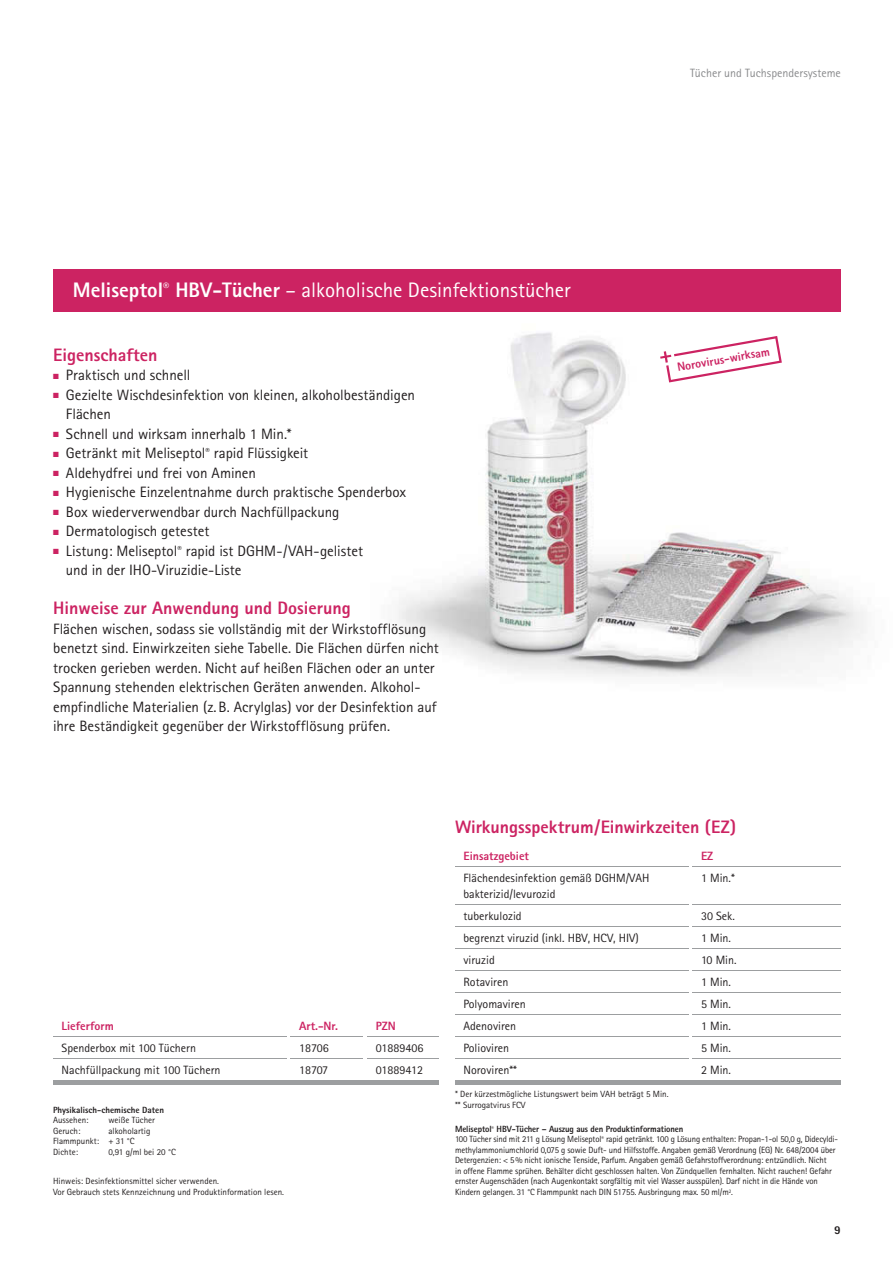
<style>
.page{position:relative;width:893px;height:1263px;background:#fff}
.page>*{position:absolute;margin:0;border:0;box-sizing:border-box;transform-origin:0 0}
.t1{font:21px "Rotis Sans Serif";color:#fff}
.t2{font:800 18px "Rotis Sans Serif";color:#cc2362}
.t3{font:15px/19.5px "Rotis Sans Serif";color:#221e1f}
.t4{font:12px/16.5px "Rotis Sans Serif";color:#221e1f}
.t5{font:800 12px "Rotis Sans Serif";color:#cc2362}
.t6{font:12px "Rotis Sans Serif";color:#8a8b8d}
.t7{font:800 12px "Rotis Sans Serif";color:#221e1f}
.t8{font:9px/10.5px "Rotis Sans Serif";letter-spacing:-.01em;color:#221e1f}
.t9{font:800 9px "Rotis Sans Serif";color:#221e1f}
.s1{font-weight:800}
.s2{color:#cc2362}
</style>
<div class="page">
<img style="left:335px;top:311px;width:531px;height:366px">
<div style="left:53px;top:269px;width:788px;height:42px;background:#cc2362"></div>
<svg style="left:660px;top:336px;width:122px;height:46px"></svg>
<hr style="left:53px;top:1036px;width:233px;height:1px;background:#9c9ea0">
<hr style="left:291px;top:1036px;width:72px;height:1px;background:#9c9ea0">
<hr style="left:367px;top:1036px;width:72px;height:1px;background:#9c9ea0">
<hr style="left:53px;top:1058px;width:233px;height:1px;background:#9c9ea0">
<hr style="left:291px;top:1058px;width:72px;height:1px;background:#9c9ea0">
<hr style="left:367px;top:1058px;width:72px;height:1px;background:#9c9ea0">
<hr style="left:53px;top:1080px;width:233px;height:4px;background:#9c9ea0">
<svg style="left:286px;top:1080px;width:5px;height:4px"></svg>
<hr style="left:291px;top:1080px;width:72px;height:4px;background:#9c9ea0">
<svg style="left:363px;top:1080px;width:4px;height:4px"></svg>
<hr style="left:367px;top:1080px;width:72px;height:4px;background:#9c9ea0">
<hr style="left:455px;top:866px;width:233px;height:1px;background:#9c9ea0">
<hr style="left:692px;top:866px;width:149px;height:1px;background:#9c9ea0">
<hr style="left:455px;top:904px;width:233px;height:1px;background:#9c9ea0">
<hr style="left:692px;top:904px;width:149px;height:1px;background:#9c9ea0">
<hr style="left:455px;top:926px;width:233px;height:1px;background:#9c9ea0">
<hr style="left:692px;top:926px;width:149px;height:1px;background:#9c9ea0">
<hr style="left:455px;top:948px;width:233px;height:1px;background:#9c9ea0">
<hr style="left:692px;top:948px;width:149px;height:1px;background:#9c9ea0">
<hr style="left:455px;top:970px;width:233px;height:1px;background:#9c9ea0">
<hr style="left:692px;top:970px;width:149px;height:1px;background:#9c9ea0">
<hr style="left:455px;top:992px;width:233px;height:1px;background:#9c9ea0">
<hr style="left:692px;top:992px;width:149px;height:1px;background:#9c9ea0">
<hr style="left:455px;top:1014px;width:233px;height:1px;background:#9c9ea0">
<hr style="left:692px;top:1014px;width:149px;height:1px;background:#9c9ea0">
<hr style="left:455px;top:1036px;width:233px;height:1px;background:#9c9ea0">
<hr style="left:692px;top:1036px;width:149px;height:1px;background:#9c9ea0">
<hr style="left:455px;top:1058px;width:233px;height:1px;background:#9c9ea0">
<hr style="left:692px;top:1058px;width:149px;height:1px;background:#9c9ea0">
<hr style="left:455px;top:1080px;width:233px;height:4px;background:#9c9ea0">
<svg style="left:688px;top:1080px;width:4px;height:4px"></svg>
<hr style="left:692px;top:1080px;width:149px;height:4px;background:#9c9ea0">
<h1 class="t1" style="left:73px;top:277px;width:499px"><span class="s1">Meliseptol</span><sup>®</sup> <span class="s1">HBV-Tücher</span> – alkoholische Desinfektionstücher</h1>
<h2 class="t2" style="left:53px;top:343px;width:106px">Eigenschaften</h2>
<h3 class="t3" style="left:53px;top:365px;width:139px"><span class="s2">■</span> Praktisch und schnell</h3>
<h3 class="t3" style="left:66px;top:385px;width:351px;text-indent:-13px"><span class="s2">■</span> Gezielte Wischdesinfektion von kleinen, alkoholbeständigen<br>Flächen</h3>
<h3 class="t3" style="left:53px;top:424px;width:240px"><span class="s2">■</span> Schnell und wirksam innerhalb 1 Min.*</h3>
<h3 class="t3" style="left:53px;top:443px;width:257px"><span class="s2">■</span> Getränkt mit Meliseptol<sup>®</sup> rapid Flüssigkeit</h3>
<h3 class="t3" style="left:53px;top:463px;width:204px"><span class="s2">■</span> Aldehydfrei und frei von Aminen</h3>
<h3 class="t3" style="left:53px;top:482px;width:355px"><span class="s2">■</span> Hygienische Einzelentnahme durch praktische Spenderbox</h3>
<h3 class="t3" style="left:53px;top:502px;width:288px"><span class="s2">■</span> Box wiederverwendbar durch Nachfüllpackung</h3>
<h3 class="t3" style="left:53px;top:521px;width:158px"><span class="s2">■</span> Dermatologisch getestet</h3>
<h3 class="t3" style="left:66px;top:541px;width:299px;text-indent:-13px"><span class="s2">■</span> Listung: Meliseptol<sup>®</sup> rapid ist DGHM-/VAH-gelistet und in der IHO-Viruzidie-Liste</h3>
<h2 class="t2" style="left:53px;top:596px;width:299px">Hinweise zur Anwendung und Dosierung</h2>
<p class="t3" style="left:53px;top:619px;width:387px">Flächen wischen, sodass sie vollständig mit der Wirkstofflösung benetzt sind. Einwirkzeiten siehe Tabelle. Die Flächen dürfen nicht trocken gerieben werden. Nicht auf heißen Flächen oder an unter Spannung stehenden elektrischen Geräten anwenden. Alkohol&shy;empfindliche Materialien (z. B. Acrylglas) vor der Desinfektion auf ihre Beständigkeit gegenüber der Wirkstofflösung prüfen.</p>
<h3 class="t6" style="left:690px;top:66px;width:152px">Tücher und Tuchspendersysteme</h3>
<h3 class="t5" style="left:676px;top:360px;width:95px;rotate:-10deg">Norovirus-wirksam</h3>
<h3 class="t5" style="left:62px;top:1018px;width:54px">Lieferform</h3>
<h3 class="t5" style="left:299px;top:1018px;width:40px">Art.-Nr.</h3>
<h3 class="t5" style="left:376px;top:1018px;width:22px">PZN</h3>
<h3 class="t4" style="left:62px;top:1039px;width:136px">Spenderbox mit 100 Tüchern</h3>
<h3 class="t4" style="left:299px;top:1039px;width:31px">18706</h3>
<h3 class="t4" style="left:376px;top:1039px;width:49px">01889406</h3>
<h3 class="t4" style="left:62px;top:1061px;width:160px">Nachfüllpackung mit 100 Tüchern</h3>
<h3 class="t4" style="left:299px;top:1061px;width:30px">18707</h3>
<h3 class="t4" style="left:376px;top:1061px;width:49px">01889412</h3>
<p class="t9" style="left:53px;top:1104px;width:112px">Physikalisch-chemische Daten</p>
<p class="t8" style="left:53px;top:1115px;width:37px">Aussehen:</p>
<p class="t8" style="left:108px;top:1115px;width:48px">weiße Tücher</p>
<p class="t8" style="left:53px;top:1125px;width:29px">Geruch:</p>
<p class="t8" style="left:53px;top:1125px;width:99px;text-indent:55px">alkoholartig<br>Flammpunkt: + 31 °C<br>Dichte:</p>
<p class="t8" style="left:108px;top:1146px;width:69px">0,91 g/ml bei 20 °C</p>
<p class="t8" style="left:53px;top:1176px;width:232px">Hinweis: Desinfektionsmittel sicher verwenden.<br>Vor Gebrauch stets Kennzeichnung und Produktinformation lesen.</p>
<h2 class="t2" style="left:455px;top:815px;width:282px">Wirkungsspektrum/Einwirkzeiten (EZ)</h2>
<h3 class="t5" style="left:463px;top:848px;width:67px">Einsatzgebiet</h3>
<h3 class="t5" style="left:701px;top:848px;width:14px">EZ</h3>
<h3 class="t4" style="left:463px;top:869px;width:187px">Flächendesinfektion gemäß DGHM/VAH bakterizid/levurozid</h3>
<h3 class="t4" style="left:701px;top:869px;width:35px">1 Min.*</h3>
<h3 class="t4" style="left:463px;top:908px;width:60px">tuberkulozid</h3>
<h3 class="t4" style="left:701px;top:908px;width:35px">30 Sek.</h3>
<h3 class="t4" style="left:463px;top:930px;width:177px">begrenzt viruzid (inkl. HBV, HCV, HIV)</h3>
<h3 class="t4" style="left:701px;top:930px;width:31px">1 Min.</h3>
<h3 class="t4" style="left:463px;top:952px;width:33px">viruzid</h3>
<h3 class="t4" style="left:701px;top:952px;width:37px">10 Min.</h3>
<h3 class="t4" style="left:463px;top:974px;width:46px">Rotaviren</h3>
<h3 class="t4" style="left:701px;top:974px;width:31px">1 Min.</h3>
<h3 class="t4" style="left:463px;top:995px;width:64px">Polyomaviren</h3>
<h3 class="t4" style="left:701px;top:995px;width:31px">5 Min.</h3>
<h3 class="t4" style="left:463px;top:1017px;width:54px">Adenoviren</h3>
<h3 class="t4" style="left:701px;top:1017px;width:31px">1 Min.</h3>
<h3 class="t4" style="left:463px;top:1039px;width:47px">Polioviren</h3>
<h3 class="t4" style="left:701px;top:1039px;width:31px">5 Min.</h3>
<h3 class="t4" style="left:463px;top:1061px;width:55px">Noroviren**</h3>
<h3 class="t4" style="left:701px;top:1061px;width:31px">2 Min.</h3>
<p class="t8" style="left:455px;top:1089px;width:215px">* Der kürzestmögliche Listungswert beim VAH beträgt 5 Min. ** Surrogatvirus FCV</p>
<p class="t8" style="left:455px;top:1123px;width:385px"><span class="s1">Meliseptol</span><sup>®</sup> <span class="s1">HBV-Tücher – Auszug aus den Produktinformationen<br></span>100 Tücher sind mit 211 g Lösung Meliseptol<sup>®</sup> rapid getränkt. 100 g Lösung enthalten: Propan-1-ol 50,0 g, Didecyldi&shy;methylammoniumchlorid 0,075 g sowie Duft- und Hilfsstoffe. Angaben gemäß Verordnung (EG) Nr. 648/2004 über Detergenzien: &lt; 5 % nicht ionische Tenside, Parfum. Angaben gemäß Gefahrstoffverordnung: entzündlich. Nicht<br>in offene Flamme sprühen. Behälter dicht geschlossen halten. Von Zündquellen fernhalten. Nicht rauchen! Gefahr ernster Augenschäden (nach Augenkontakt sorgfältig mit viel Wasser ausspülen). Darf nicht in die Hände von Kindern gelangen. 31 °C Flammpunkt nach DIN 51755. Ausbringung max. 50 ml/m<sup>2</sup>.</p>
<h3 class="t7" style="left:834px;top:1222px;width:8px">9</h3>
</div>
